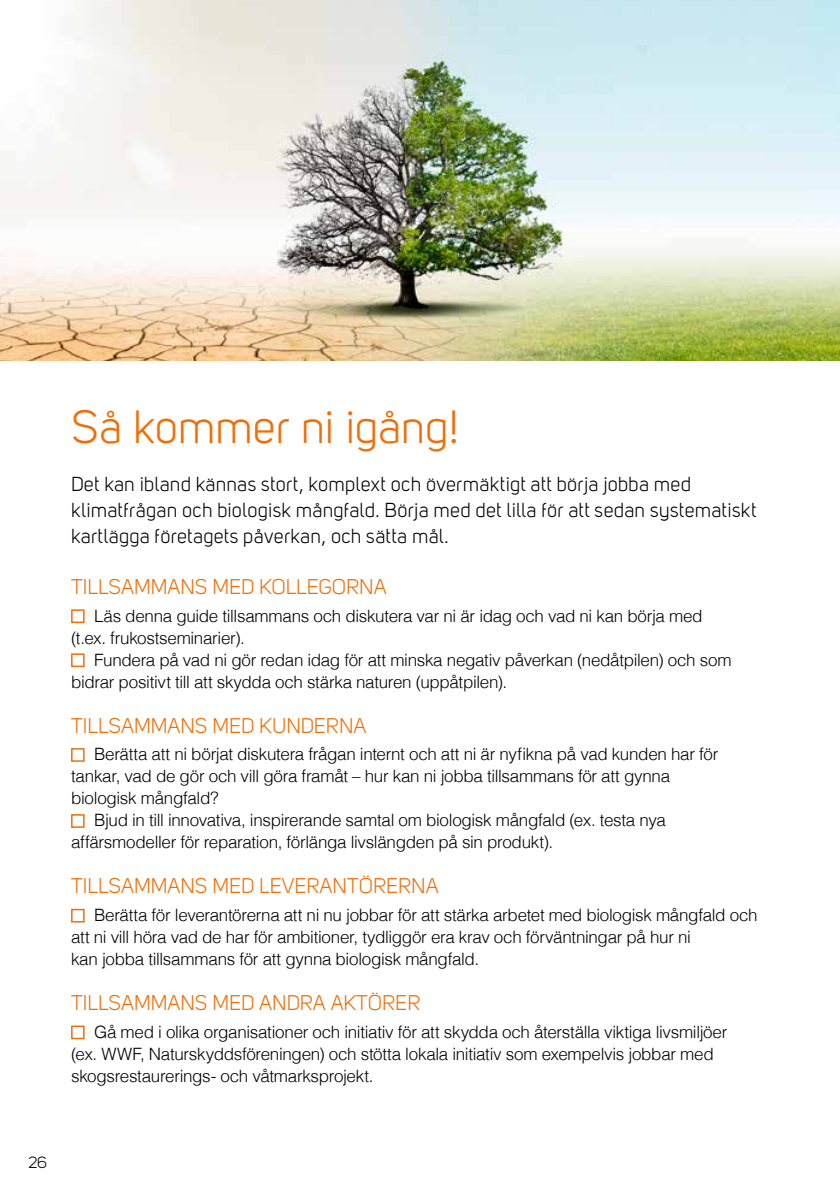
<style>
.page{position:relative;width:840px;height:1191px;background:#fff}
.page>*{position:absolute;margin:0;border:0;box-sizing:border-box;transform-origin:0 0}
.t1{font:46px "Uni Sans Book";letter-spacing:-.005em;color:#ef6e07}
.t2{font:21px "Uni Sans Book";color:#ef6e07}
.t3{font:20px/26px "Uni Sans Book";letter-spacing:.015em;color:#000}
.t4{font:300 17px/22px "Helvetica";letter-spacing:-.02em;color:#000}
.t5{font:16px "Uni Sans Book";color:#000}
</style>
<div class="page">
<img style="left:0;top:0;width:839px;height:360px">
<div style="left:71px;top:609px;width:14px;height:14px;background:#fff;border:2px solid #ef6e07"></div>
<div style="left:71px;top:653px;width:14px;height:14px;background:#fff;border:2px solid #ef6e07"></div>
<div style="left:71px;top:748px;width:14px;height:14px;background:#fff;border:2px solid #ef6e07"></div>
<div style="left:71px;top:814px;width:14px;height:14px;background:#fff;border:2px solid #ef6e07"></div>
<div style="left:71px;top:909px;width:14px;height:13px;background:#fff;border:2px solid #ef6e07"></div>
<div style="left:71px;top:1025px;width:14px;height:14px;background:#fff;border:2px solid #ef6e07"></div>
<h1 class="t1" style="left:71px;top:400px;width:391px">Så kommer ni igång!</h1>
<p class="t3" style="left:71px;top:471px;width:686px">Det kan ibland kännas stort, komplext och övermäktigt att börja jobba med klimatfrågan och biologisk mångfald. Börja med det lilla för att sedan systematiskt kartlägga företagets påverkan, och sätta mål.</p>
<p class="t2" style="left:71px;top:574px;width:317px">TILLSAMMANS MED KOLLEGORNA</p>
<p class="t4" style="left:71px;top:603px;width:632px;text-indent:23px">Läs denna guide tillsammans och diskutera var ni är idag och vad ni kan börja med (t.ex. frukostseminarier).</p>
<p class="t4" style="left:71px;top:647px;width:661px;text-indent:23px">Fundera på vad ni gör redan idag för att minska negativ påverkan (nedåtpilen) och som bidrar positivt till att skydda och stärka naturen (uppåtpilen).</p>
<p class="t2" style="left:71px;top:713px;width:297px">TILLSAMMANS MED KUNDERNA</p>
<p class="t4" style="left:94px;top:742px;width:625px">Berätta att ni börjat diskutera frågan internt och att ni är nyfikna på vad kunden har för</p>
<p class="t4" style="left:71px;top:764px;width:600px">tankar, vad de gör och vill göra framåt – hur kan ni jobba tillsammans för att gynna</p>
<p class="t4" style="left:71px;top:786px;width:149px">biologisk mångfald?</p>
<p class="t4" style="left:94px;top:808px;width:573px">Bjud in till innovativa, inspirerande samtal om biologisk mångfald (ex. testa nya</p>
<p class="t4" style="left:71px;top:830px;width:483px">affärsmodeller för reparation, förlänga livslängden på sin produkt).</p>
<p class="t2" style="left:71px;top:874px;width:369px">TILLSAMMANS MED LEVERANTÖRERNA</p>
<p class="t4" style="left:71px;top:903px;width:687px;text-indent:23px">Berätta för leverantörerna att ni nu jobbar för att stärka arbetet med biologisk mångfald och att ni vill höra vad de har för ambitioner, tydliggör era krav och förväntningar på hur ni<br>kan jobba tillsammans för att gynna biologisk mångfald.</p>
<p class="t2" style="left:71px;top:990px;width:350px">TILLSAMMANS MED ANDRA AKTÖRER</p>
<p class="t4" style="left:71px;top:1019px;width:657px;text-indent:23px">Gå med i olika organisationer och initiativ för att skydda och återställa viktiga livsmiljöer (ex. WWF, Naturskyddsföreningen) och stötta lokala initiativ som exempelvis jobbar med skogsrestaurerings- och våtmarksprojekt.</p>
<p class="t5" style="left:28px;top:1153px;width:20px">26</p>
</div>
